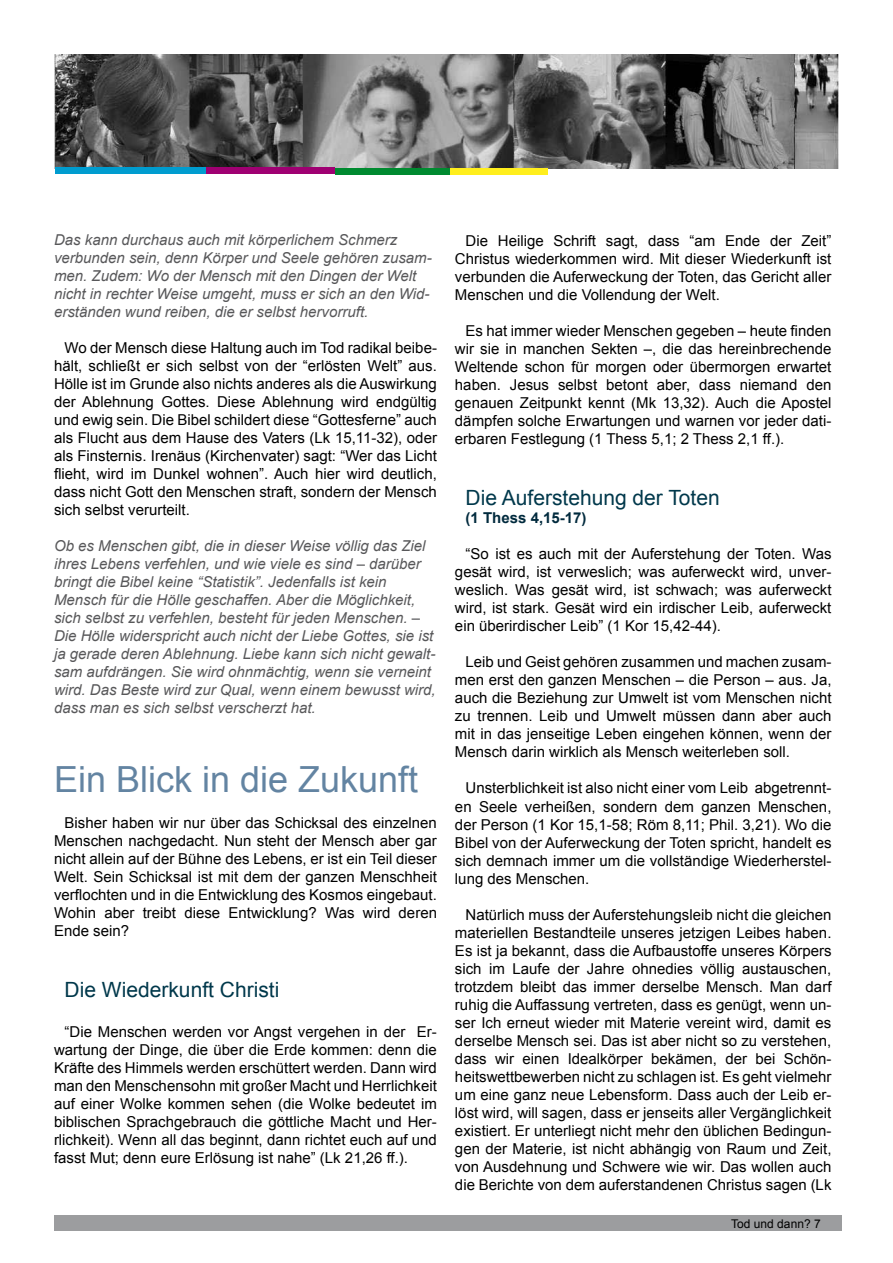
<style>
.page{position:relative;width:893px;height:1263px;background:#fff}
.page>*{position:absolute;margin:0;border:0;box-sizing:border-box;transform-origin:0 0}
.t1{font:36px "Arial";color:#6384a2}
.t2{font:21px "Arial";color:#00384b}
.t3{font:15px/18px "Arial";color:#000;text-align:justify}
.t4{font:italic 15px/18px "Arial";color:#58585a}
.t5{font:700 15px "Arial";color:#002a3d}
.t6{font:12px "Arial";color:#000}
</style>
<div class="page">
<div style="left:54px;top:1215px;width:788px;height:16px;background:#9c9d9f"></div>
<img style="left:54px;top:54px;width:785px;height:114px">
<div style="left:55px;top:168px;width:151px;height:6px;background:#009ccf"></div>
<div style="left:206px;top:168px;width:129px;height:6px;background:#9f0072"></div>
<div style="left:335px;top:168px;width:116px;height:6px;background:#008a30"></div>
<div style="left:451px;top:168px;width:97px;height:6px;background:#ffee1d"></div>
<p class="t4" style="left:54px;top:231px;width:379px">Das kann durchaus auch mit körperlichem Schmerz verbunden sein, denn Körper und Seele gehören zusam&shy;men. Zudem: Wo der Mensch mit den Dingen der Welt nicht in rechter Weise umgeht, muss er sich an den Wid&shy;erständen wund reiben, die er selbst hervorruft.</p>
<p class="t3" style="left:54px;top:339px;width:384px;text-indent:11px">Wo der Mensch diese Haltung auch im Tod radikal beibe&shy;hält, schließt er sich selbst von der “erlösten Welt” aus.<br>Hölle ist im Grunde also nichts anderes als die Auswirkung der Ablehnung Gottes. Diese Ablehnung wird endgültig und ewig sein. Die Bibel schildert diese “Gottesferne” auch als Flucht aus dem Hause des Vaters (Lk 15,11-32), oder als Finsternis. Irenäus (Kirchenvater) sagt: “Wer das Licht flieht, wird im Dunkel wohnen”. Auch hier wird deutlich, dass nicht Gott den Menschen straft, sondern der Mensch sich selbst verurteilt.</p>
<p class="t4" style="left:54px;top:537px;width:383px">Ob es Menschen gibt, die in dieser Weise völlig das Ziel ihres Lebens verfehlen, und wie viele es sind – darüber bringt die Bibel keine “Statistik”. Jedenfalls ist kein Mensch für die Hölle geschaffen. Aber die Möglichkeit, sich selbst zu verfehlen, besteht für jeden Menschen. – Die Hölle widerspricht auch nicht der Liebe Gottes, sie ist ja gerade deren Ablehnung. Liebe kann sich nicht gewalt&shy;sam aufdrängen. Sie wird ohnmächtig, wenn sie verneint wird. Das Beste wird zur Qual, wenn einem bewusst wird, dass man es sich selbst verscherzt hat.</p>
<h1 class="t1" style="left:54px;top:756px;width:366px">Ein Blick in die Zukunft</h1>
<p class="t3" style="left:54px;top:814px;width:384px;text-indent:11px">Bisher haben wir nur über das Schicksal des einzelnen Menschen nachgedacht. Nun steht der Mensch aber gar nicht allein auf der Bühne des Lebens, er ist ein Teil dieser Welt. Sein Schicksal ist mit dem der ganzen Menschheit verflochten und in die Entwicklung des Kosmos eingebaut.<br>Wohin aber treibt diese Entwicklung? Was wird deren Ende sein?</p>
<h2 class="t2" style="left:65px;top:976px;width:216px">Die Wiederkunft Christi</h2>
<p class="t3" style="left:54px;top:1023px;width:384px;text-indent:11px">“Die Menschen werden vor Angst vergehen in der Er&shy;wartung der Dinge, die über die Erde kommen: denn die Kräfte des Himmels werden erschüttert werden. Dann wird man den Menschensohn mit großer Macht und Herrlichkeit auf einer Wolke kommen sehen (die Wolke bedeutet im biblischen Sprachgebrauch die göttliche Macht und Her&shy;rlichkeit). Wenn all das beginnt, dann richtet euch auf und fasst Mut; denn eure Erlösung ist nahe” (Lk 21,26 ff.).</p>
<p class="t3" style="left:455px;top:232px;width:378px;text-indent:11px">Die Heilige Schrift sagt, dass “am Ende der Zeit” Christus wiederkommen wird. Mit dieser Wiederkunft ist verbunden die Auferweckung der Toten, das Gericht aller Menschen und die Vollendung der Welt.</p>
<p class="t3" style="left:455px;top:322px;width:378px;text-indent:11px">Es hat immer wieder Menschen gegeben – heute finden wir sie in manchen Sekten –, die das hereinbrechende Weltende schon für morgen oder übermorgen erwartet haben. Jesus selbst betont aber, dass niemand den genauen Zeitpunkt kennt (Mk 13,32). Auch die Apostel dämpfen solche Erwartungen und warnen vor jeder dati&shy;erbaren Festlegung (1 Thess 5,1; 2 Thess 2,1 ff.).</p>
<h2 class="t2" style="left:466px;top:484px;width:256px">Die Auferstehung der Toten</h2>
<p class="t5" style="left:466px;top:508px;width:122px">(1 Thess 4,15-17)</p>
<p class="t3" style="left:455px;top:545px;width:378px;text-indent:11px">“So ist es auch mit der Auferstehung der Toten. Was gesät wird, ist verweslich; was auferweckt wird, unver&shy;weslich. Was gesät wird, ist schwach; was auferweckt wird, ist stark. Gesät wird ein irdischer Leib, auferweckt ein überirdischer Leib” (1 Kor 15,42-44).</p>
<p class="t3" style="left:455px;top:653px;width:378px;text-indent:11px">Leib und Geist gehören zusammen und machen zusam&shy;men erst den ganzen Menschen – die Person – aus. Ja, auch die Beziehung zur Umwelt ist vom Menschen nicht zu trennen. Leib und Umwelt müssen dann aber auch mit in das jenseitige Leben eingehen können, wenn der Mensch darin wirklich als Mensch weiterleben soll.</p>
<p class="t3" style="left:455px;top:779px;width:378px;text-indent:11px">Unsterblichkeit ist also nicht einer vom Leib abgetrennt&shy;en Seele verheißen, sondern dem ganzen Menschen, der Person (1 Kor 15,1-58; Röm 8,11; Phil. 3,21). Wo die Bibel von der Auferweckung der Toten spricht, handelt es sich demnach immer um die vollständige Wiederherstel&shy;lung des Menschen.</p>
<p class="t3" style="left:455px;top:905px;width:378px;text-indent:11px">Natürlich muss der Auferstehungsleib nicht die gleichen materiellen Bestandteile unseres jetzigen Leibes haben.<br>Es ist ja bekannt, dass die Aufbaustoffe unseres Körpers sich im Laufe der Jahre ohnedies völlig austauschen, trotzdem bleibt das immer derselbe Mensch. Man darf ruhig die Auffassung vertreten, dass es genügt, wenn un&shy;ser Ich erneut wieder mit Materie vereint wird, damit es derselbe Mensch sei. Das ist aber nicht so zu verstehen, dass wir einen Idealkörper bekämen, der bei Schön&shy;heitswettbewerben nicht zu schlagen ist. Es geht vielmehr um eine ganz neue Lebensform. Dass auch der Leib er&shy;löst wird, will sagen, dass er jenseits aller Vergänglichkeit existiert. Er unterliegt nicht mehr den üblichen Bedingun&shy;gen der Materie, ist nicht abhängig von Raum und Zeit, von Ausdehnung und Schwere wie wir. Das wollen auch die Berichte von dem auferstandenen Christus sagen (Lk</p>
<p class="t6" style="left:731px;top:1215px;width:91px">Tod und dann? 7</p>
</div>
